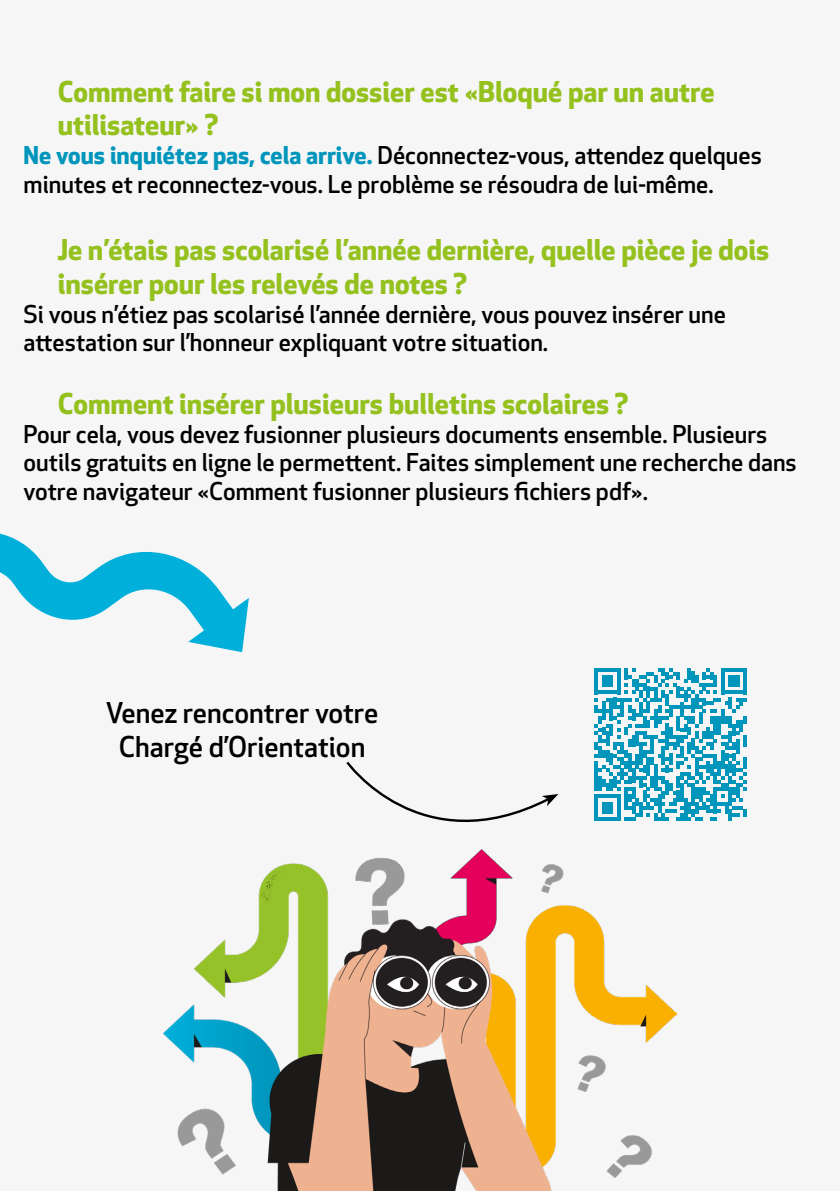
<style>
.page{position:relative;width:840px;height:1191px;background:#fff}
.page>*{position:absolute;margin:0;border:0;box-sizing:border-box;transform-origin:0 0}
.t1{font:700 28px/33.6px "Apex New";color:#95c11f}
.t2{font:500 28px/33.6px "Apex New";color:#000;text-align:center}
.t3{font:500 24px/28.8px "Apex New";color:#000}
.s1{font-weight:700;color:#0096bc}
</style>
<div class="page">
<div style="left:0;top:0;width:839px;height:1191px;background:#f6f6f6"></div>
<svg style="left:346px;top:761px;width:212px;height:62px"></svg>
<svg style="left:594px;top:668px;width:152px;height:152px"></svg>
<svg style="left:0;top:533px;width:249px;height:119px"></svg>
<img style="left:163px;top:849px;width:513px;height:342px">
<p class="t1" style="left:58px;top:73px;width:658px">Comment faire si mon dossier est «Bloqué par un autre utilisateur» ?</p>
<p class="t3" style="left:24px;top:140px;width:739px"><span class="s1">Ne vous inquiétez pas, cela arrive.</span> Déconnectez-vous, attendez quelques minutes et reconnectez-vous. Le problème se résoudra de lui-même.</p>
<p class="t1" style="left:58px;top:232px;width:712px">Je n’étais pas scolarisé l’année dernière, quelle pièce je dois insérer pour les relevés de notes ?</p>
<p class="t3" style="left:24px;top:299px;width:703px">Si vous n’étiez pas scolarisé l’année dernière, vous pouvez insérer une attestation sur l’honneur expliquant votre situation.</p>
<p class="t1" style="left:58px;top:385px;width:572px">Comment insérer plusieurs bulletins scolaires ?</p>
<p class="t3" style="left:24px;top:419px;width:774px">Pour cela, vous devez fusionner plusieurs documents ensemble. Plusieurs outils gratuits en ligne le permettent. Faites simplement une recherche dans votre navigateur «Comment fusionner plusieurs fichiers pdf».</p>
<p class="t2" style="left:106px;top:695px;width:274px">Venez rencontrer votre<br>Chargé d’Orientation</p>
</div>
